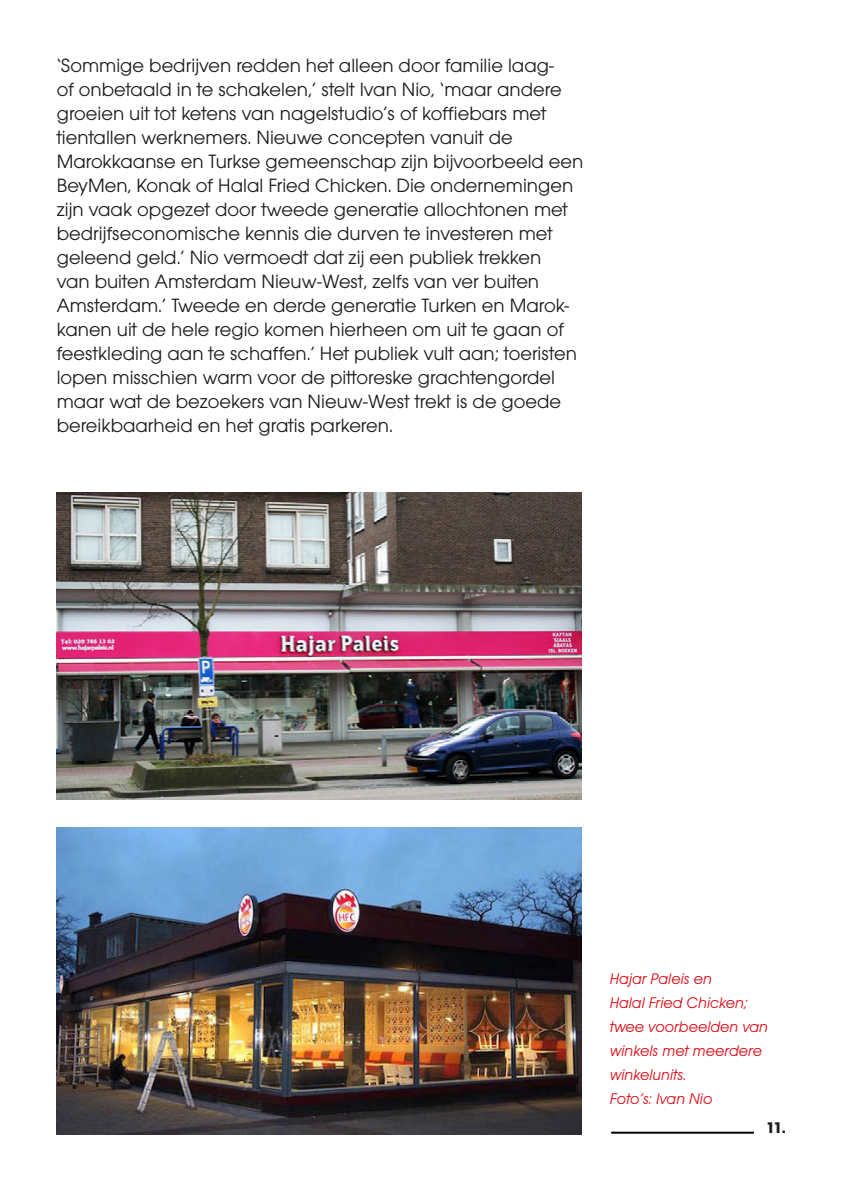
<style>
.page{position:relative;width:842px;height:1191px;background:#fff}
.page>*{position:absolute;margin:0;border:0;box-sizing:border-box;transform-origin:0 0}
.t1{font:20px/24px "Avant Gar Got Itc T";color:#1d1d1b}
.t2{font:16px/24px "Avant Gar Got Itc T Book Obli";color:#dc0a14}
.t3{font:700 16px "Avant Gar Got Itc T";color:#1d1d1b}
</style>
<div class="page">
<hr style="left:611px;top:1131px;width:143px;height:2px;background:#000">
<img style="left:57px;top:827px;width:525px;height:307px">
<img style="left:57px;top:492px;width:525px;height:307px">
<p class="t1" style="left:57px;top:53px;width:506px">‘Sommige bedrijven redden het alleen door familie laag&shy;of onbetaald in te schakelen,’ stelt Ivan Nio, ‘maar andere groeien uit tot ketens van nagelstudio’s of koffiebars met tientallen werknemers. Nieuwe concepten vanuit de</p>
<p class="t1" style="left:57px;top:149px;width:528px">Marokkaanse en Turkse gemeenschap zijn bijvoorbeeld een BeyMen, Konak of Halal Fried Chicken. Die ondernemingen zijn vaak opgezet door tweede generatie allochtonen met bedrijfseconomische kennis die durven te investeren met geleend geld.’ Nio vermoedt dat zij een publiek trekken</p>
<p class="t1" style="left:57px;top:269px;width:484px">van buiten Amsterdam Nieuw-West, zelfs van ver buiten</p>
<p class="t1" style="left:57px;top:293px;width:522px">Amsterdam.’ Tweede en derde generatie Turken en Marok&shy;kanen uit de hele regio komen hierheen om uit te gaan of feestkleding aan te schaffen.’ Het publiek vult aan; toeristen lopen misschien warm voor de pittoreske grachtengordel maar wat de bezoekers van Nieuw-West trekt is de goede bereikbaarheid en het gratis parkeren.</p>
<p class="t2" style="left:610px;top:966px;width:104px">Hajar Paleis en</p>
<p class="t2" style="left:610px;top:990px;width:139px">Halal Fried Chicken;</p>
<p class="t2" style="left:610px;top:1014px;width:160px">twee voorbeelden van winkels met meerdere winkelunits.</p>
<p class="t2" style="left:610px;top:1086px;width:104px">Foto’s: Ivan Nio</p>
<p class="t3" style="left:766px;top:1118px;width:21px">11.</p>
</div>
